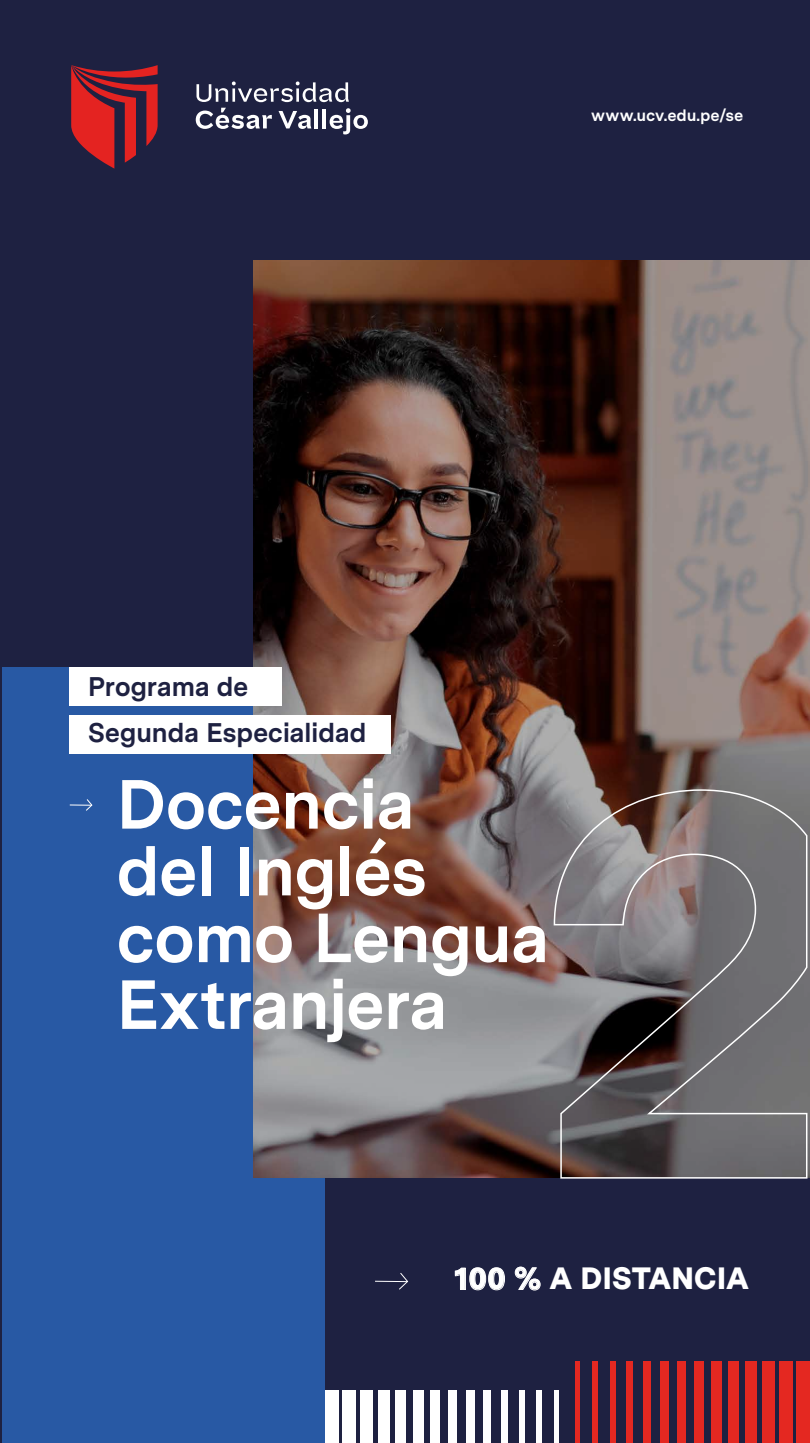
<style>
.page{position:relative;width:810px;height:1443px;background:#fff}
.page>*{position:absolute;margin:0;border:0;box-sizing:border-box;transform-origin:0 0}
.t1{font:700 69.3px/66.8px "Messina Sans";letter-spacing:-.025em;color:#fff}
.t2{font:900 30.83px "Messina Sans";letter-spacing:-.015em;color:#fff}
.t3{font:700 26.92px/46px "Messina Sans";letter-spacing:-.02em;color:#1e2141}
.t4{font:700 16.27px "Messina Sans";letter-spacing:-.01em;color:#fff}
</style>
<div class="page">
<div style="left:0;top:0;width:810px;height:1442px;background:#1e2141"></div>
<div style="left:2px;top:667px;width:323px;height:775px;background:#2859a4"></div>
<svg style="left:253px;top:261px;width:557px;height:916px;background:#6a544e"></svg>
<div style="left:796px;top:1361px;width:14px;height:81px;background:#e42821"></div>
<div style="left:779px;top:1361px;width:13px;height:81px;background:#e42821"></div>
<div style="left:762px;top:1361px;width:13px;height:81px;background:#e42821"></div>
<div style="left:745px;top:1361px;width:12px;height:81px;background:#e42821"></div>
<div style="left:728px;top:1361px;width:11px;height:81px;background:#e42821"></div>
<div style="left:711px;top:1361px;width:11px;height:81px;background:#e42821"></div>
<div style="left:694px;top:1361px;width:10px;height:81px;background:#e42821"></div>
<div style="left:677px;top:1361px;width:9px;height:81px;background:#e42821"></div>
<div style="left:661px;top:1361px;width:8px;height:81px;background:#e42821"></div>
<div style="left:644px;top:1361px;width:7px;height:81px;background:#e42821"></div>
<div style="left:627px;top:1361px;width:6px;height:81px;background:#e42821"></div>
<div style="left:610px;top:1361px;width:6px;height:81px;background:#e42821"></div>
<div style="left:593px;top:1361px;width:5px;height:81px;background:#e42821"></div>
<hr style="left:576px;top:1361px;width:4px;height:81px;background:#e42821">
<div style="left:325px;top:1390px;width:13px;height:52px;background:#fff"></div>
<div style="left:342px;top:1390px;width:13px;height:52px;background:#fff"></div>
<div style="left:360px;top:1390px;width:12px;height:52px;background:#fff"></div>
<div style="left:378px;top:1390px;width:11px;height:52px;background:#fff"></div>
<div style="left:395px;top:1390px;width:11px;height:52px;background:#fff"></div>
<div style="left:413px;top:1390px;width:10px;height:52px;background:#fff"></div>
<div style="left:431px;top:1390px;width:9px;height:52px;background:#fff"></div>
<div style="left:448px;top:1390px;width:9px;height:52px;background:#fff"></div>
<div style="left:466px;top:1390px;width:8px;height:52px;background:#fff"></div>
<div style="left:484px;top:1390px;width:7px;height:52px;background:#fff"></div>
<div style="left:501px;top:1390px;width:7px;height:52px;background:#fff"></div>
<div style="left:519px;top:1390px;width:6px;height:52px;background:#fff"></div>
<div style="left:537px;top:1390px;width:5px;height:52px;background:#fff"></div>
<div style="left:554px;top:1390px;width:5px;height:52px;background:#fff"></div>
<svg style="left:375px;top:1273px;width:34px;height:17px"></svg>
<svg style="left:455px;top:1267px;width:50px;height:22px"></svg>
<svg style="left:515px;top:1266px;width:25px;height:24px"></svg>
<svg style="left:69px;top:799px;width:24px;height:12px"></svg>
<div style="left:70px;top:667px;width:212px;height:39px;background:#fff"></div>
<div style="left:70px;top:715px;width:321px;height:38px;background:#fff"></div>
<svg style="left:553px;top:788px;width:255px;height:391px;background:#6f6b6d"></svg>
<svg style="left:71px;top:65px;width:87px;height:104px"></svg>
<svg style="left:197px;top:81px;width:152px;height:21px"></svg>
<svg style="left:196px;top:108px;width:76px;height:21px"></svg>
<svg style="left:279px;top:111px;width:32px;height:18px"></svg>
<hr style="left:315px;top:109px;width:3px;height:19px;background:#fff">
<hr style="left:322px;top:109px;width:4px;height:19px;background:#fff">
<svg style="left:330px;top:108px;width:38px;height:26px"></svg>
<p class="t4" style="left:591px;top:103px;width:154px">www.ucv.edu.pe/se</p>
<p class="t3" style="left:88px;top:662px;width:280px">Programa de<br>Segunda Especialidad</p>
<p class="t1" style="left:116px;top:767px;width:436px">Docencia<br>del Inglés como Lengua<br>Extranjera</p>
<p class="t2" style="left:455px;top:1255px;width:296px">100 % A DISTANCIA</p>
</div>
